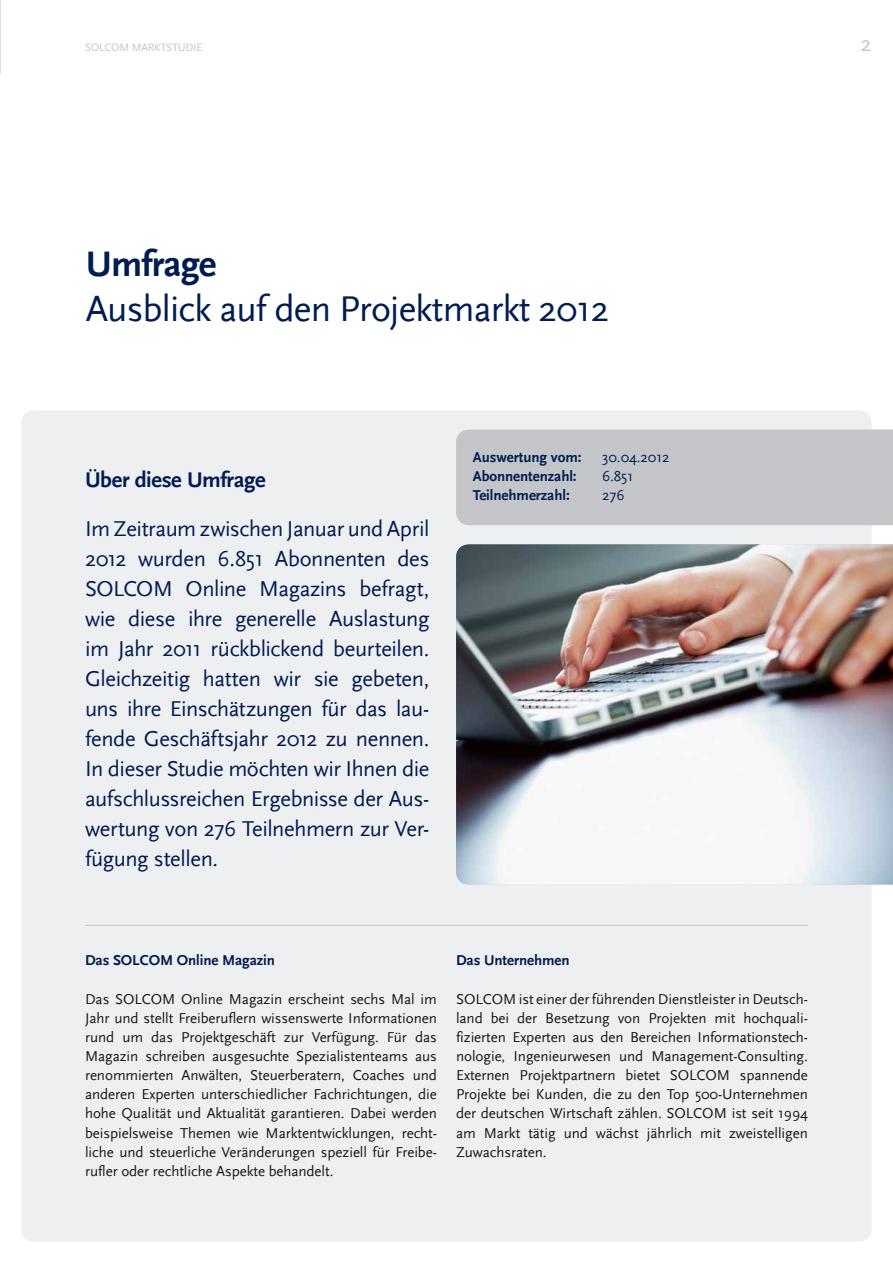
<style>
.page{position:relative;width:893px;height:1263px;background:#fff}
.page>*{position:absolute;margin:0;border:0;box-sizing:border-box;transform-origin:0 0}
.t1{font:37.5px "Scala Sans";letter-spacing:-.02em;color:#001c52}
.t2{font:700 37.5px "Scala Sans";letter-spacing:-.02em;color:#001c52}
.t3{font:22.5px/30px "Scala Sans";letter-spacing:-.02em;color:#001c52;text-align:justify}
.t4{font:700 22.5px "Scala Sans";letter-spacing:-.02em;color:#001c52}
.t5{font:22.5px "Scala Sans";color:#c3c5c8}
.t6{font:15px/19.2px "Scala Sans";letter-spacing:-.005em;color:#181716;text-align:justify}
.t7{font:700 15px/19.2px "Scala Sans";letter-spacing:-.005em;color:#001c52}
.t8{font:15px/19.2px "Scala Sans";letter-spacing:-.005em;color:#001c52}
.t9{font:11.25px "Scala Sans";letter-spacing:-.02em;color:#c3c5c8}
</style>
<div class="page">
<div style="left:21px;top:410px;width:851px;height:832px;background:#eeeff0;border-radius:13px"></div>
<hr style="left:0;top:0;width:1px;height:74px;background:#c3c5c8">
<hr style="left:85px;top:925px;width:723px;height:1px;background:#c3c5c8">
<img style="left:456px;top:544px;width:437px;height:340px">
<div style="left:456px;top:429px;width:437px;height:96px;background:#c3c5c8"></div>
<p class="t9" style="left:85px;top:41px;width:119px">SOLCOM MARKTSTUDIE</p>
<h2 class="t5" style="left:861px;top:31px;width:13px">2</h2>
<h1 class="t2" style="left:86px;top:242px;width:132px">Umfrage</h1>
<h1 class="t1" style="left:86px;top:288px;width:525px">Ausblick auf den Projektmarkt 2012</h1>
<h2 class="t4" style="left:85px;top:467px;width:182px">Über diese Umfrage</h2>
<p class="t3" style="left:85px;top:514px;width:346px">Im Zeitraum zwischen Januar und April 2012 wurden 6.851 Abonnenten des SOLCOM Online Magazins befragt, wie diese ihre generelle Auslastung im Jahr 2011 rückblickend beurteilen.<br>Gleichzeitig hatten wir sie gebeten, uns ihre Einschätzungen für das lau&shy;fende Geschäftsjahr 2012 zu nennen.<br>In dieser Studie möchten wir Ihnen die aufschlussreichen Ergebnisse der Aus&shy;wertung von 276 Teilnehmern zur Ver&shy;fügung stellen.</p>
<p class="t7" style="left:473px;top:448px;width:110px">Auswertung vom:<br>Abonnentenzahl:<br>Teilnehmerzahl:</p>
<p class="t8" style="left:602px;top:448px;width:69px">30.04.2012<br>6.851<br>276</p>
<p class="t7" style="left:85px;top:951px;width:192px">Das SOLCOM Online Magazin</p>
<p class="t6" style="left:85px;top:989px;width:353px">Das SOLCOM Online Magazin erscheint sechs Mal im Jahr und stellt Freiberuflern wissenswerte Informationen rund um das Projektgeschäft zur Verfügung. Für das Magazin schreiben ausgesuchte Spezialistenteams aus renommierten Anwälten, Steuerberatern, Coaches und anderen Experten unterschiedlicher Fachrichtungen, die hohe Qualität und Aktualität garantieren. Dabei werden beispielsweise Themen wie Marktentwicklungen, recht&shy;liche und steuerliche Veränderungen speziell für Freibe&shy;rufler oder rechtliche Aspekte behandelt.</p>
<p class="t7" style="left:456px;top:951px;width:115px">Das Unternehmen</p>
<p class="t6" style="left:456px;top:989px;width:353px">SOLCOM ist einer der führenden Dienstleister in Deutsch&shy;land bei der Besetzung von Projekten mit hochquali&shy;fizierten Experten aus den Bereichen Informationstech&shy;nologie, Ingenieurwesen und Management-Consulting.<br>Externen Projektpartnern bietet SOLCOM spannende Projekte bei Kunden, die zu den Top 500-Unternehmen der deutschen Wirtschaft zählen. SOLCOM ist seit 1994 am Markt tätig und wächst jährlich mit zweistelligen Zuwachsraten.</p>
</div>
